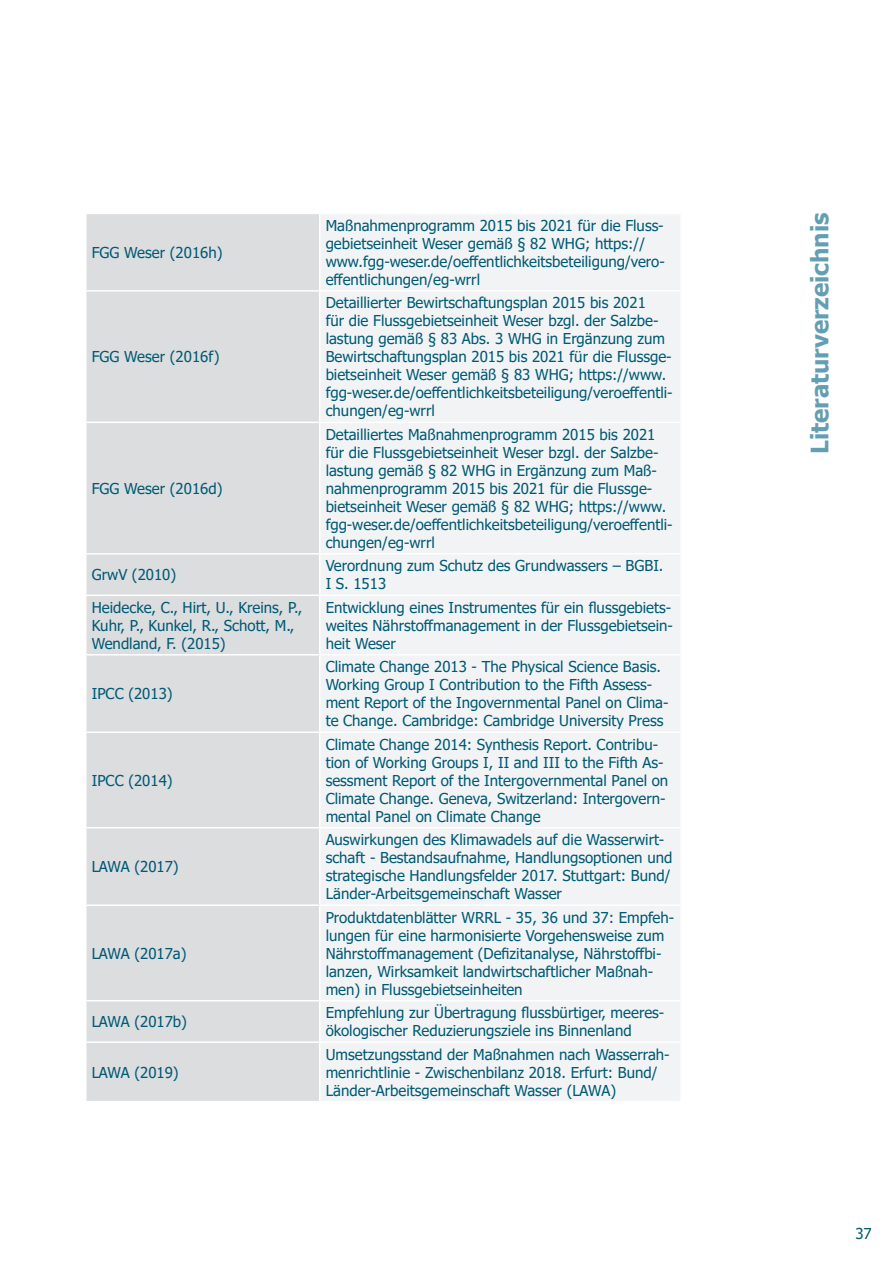
<style>
.page{position:relative;width:893px;height:1263px;background:#fff}
.page>*{position:absolute;margin:0;border:0;box-sizing:border-box;transform-origin:0 0}
.t1{font:700 24px "Tahoma";color:#649eb3}
.t2{font:15px/18px "Tahoma";color:#005a74}
.t3{font:15px "Tahoma";color:#005a74}
.s1{font-style:inherit}
</style>
<div class="page">
<div style="left:87px;top:214px;width:232px;height:887px;background:#dcdddf"></div>
<div style="left:321px;top:214px;width:359px;height:887px;background:#f2f3f4"></div>
<hr style="left:85px;top:290px;width:235px;height:2px;background:#fff">
<hr style="left:320px;top:290px;width:362px;height:2px;background:#fff">
<hr style="left:85px;top:422px;width:235px;height:1px;background:#fff">
<hr style="left:320px;top:422px;width:362px;height:1px;background:#fff">
<hr style="left:85px;top:553px;width:235px;height:2px;background:#fff">
<hr style="left:320px;top:553px;width:362px;height:2px;background:#fff">
<hr style="left:85px;top:594px;width:235px;height:2px;background:#fff">
<hr style="left:320px;top:594px;width:362px;height:2px;background:#fff">
<hr style="left:85px;top:654px;width:235px;height:1px;background:#fff">
<hr style="left:320px;top:654px;width:362px;height:1px;background:#fff">
<hr style="left:85px;top:731px;width:235px;height:2px;background:#fff">
<hr style="left:320px;top:731px;width:362px;height:2px;background:#fff">
<hr style="left:85px;top:827px;width:235px;height:1px;background:#fff">
<hr style="left:320px;top:827px;width:362px;height:1px;background:#fff">
<hr style="left:85px;top:904px;width:235px;height:2px;background:#fff">
<hr style="left:320px;top:904px;width:362px;height:2px;background:#fff">
<hr style="left:85px;top:1000px;width:235px;height:1px;background:#fff">
<hr style="left:320px;top:1000px;width:362px;height:1px;background:#fff">
<hr style="left:85px;top:1041px;width:235px;height:2px;background:#fff">
<hr style="left:320px;top:1041px;width:362px;height:2px;background:#fff">
<p class="t2" style="left:92px;top:244px;width:132px">FGG Weser (2016h)</p>
<p class="t2" style="left:92px;top:349px;width:129px">FGG Weser (2016f)</p>
<p class="t2" style="left:92px;top:480px;width:132px">FGG Weser (2016d)</p>
<p class="t2" style="left:326px;top:217px;width:341px">Maßnahmenprogramm 2015 bis 2021 für die Fluss&shy;gebietseinheit Weser gemäß § 82 WHG; https:// www.fgg-weser.de/oeffentlichkeitsbeteiligung/vero&shy;effentlichungen/eg-wrrl</p>
<p class="t2" style="left:326px;top:295px;width:349px">Detaillierter Bewirtschaftungsplan 2015 bis 2021<br>für die Flussgebietseinheit Weser bzgl. der Salzbe&shy;lastung gemäß § 83 Abs. 3 WHG in Ergänzung zum Bewirtschaftungsplan 2015 bis 2021 für die Flussge&shy;bietseinheit Weser gemäß § 83 WHG; https://www. fgg-weser.de/oeffentlichkeitsbeteiligung/veroeffentli&shy;chungen/eg-wrrl</p>
<p class="t2" style="left:326px;top:426px;width:349px">Detailliertes Maßnahmenprogramm 2015 bis 2021 für die Flussgebietseinheit Weser bzgl. der Salzbe&shy;lastung gemäß § 82 WHG in Ergänzung zum Maß&shy;nahmenprogramm 2015 bis 2021 für die Flussge&shy;bietseinheit Weser gemäß § 82 WHG; https://www. fgg-weser.de/oeffentlichkeitsbeteiligung/veroeffentli&shy;chungen/eg-wrrl</p>
<p class="t3" style="left:92px;top:565px;width:86px">G<span class="s1">rw</span>V (2010)</p>
<p class="t2" style="left:326px;top:558px;width:339px">Verordnung zum Schutz des Grundwassers – BGBI.<br>I S. 1513</p>
<p class="t2" style="left:92px;top:599px;width:212px">Heidecke, C., Hirt, U., Kreins, P.,<br>Kuhr, P., Kunkel, R., Schott, M.,<br>Wendland, F. (2015)</p>
<p class="t2" style="left:326px;top:599px;width:349px;text-align:justify">Entwicklung eines Instrumentes für ein flussgebiets&shy;weites Nährstoffmanagement in der Flussgebietsein&shy;heit Weser</p>
<p class="t3" style="left:92px;top:684px;width:82px">IPCC (2013)</p>
<p class="t2" style="left:326px;top:659px;width:344px">Climate Change 2013 - The Physical Science Basis.<br>Working Group I Contribution to the Fifth Assess&shy;ment Report of the Ingovernmental Panel on Clima&shy;te Change. Cambridge: Cambridge University Press</p>
<p class="t2" style="left:92px;top:772px;width:82px">IPCC (2014)</p>
<p class="t2" style="left:92px;top:859px;width:88px">LAWA (2017)</p>
<p class="t2" style="left:92px;top:945px;width:96px">LAWA (2017a)</p>
<p class="t2" style="left:326px;top:736px;width:344px">Climate Change 2014: Synthesis Report. Contribu&shy;tion of Working Groups I, II and III to the Fifth As&shy;sessment Report of the Intergovernmental Panel on Climate Change. Geneva, Switzerland: Intergovern&shy;mental Panel on Climate Change</p>
<p class="t2" style="left:326px;top:832px;width:348px">Auswirkungen des Klimawadels auf die Wasserwirt&shy;schaft - Bestandsaufnahme, Handlungsoptionen und strategische Handlungsfelder 2017. Stuttgart: Bund/ Länder-Arbeitsgemeinschaft Wasser</p>
<p class="t2" style="left:326px;top:909px;width:350px">Produktdatenblätter WRRL - 35, 36 und 37: Empfeh&shy;lungen für eine harmonisierte Vorgehensweise zum Nährstoffmanagement (Defizitanalyse, Nährstoffbi&shy;lanzen, Wirksamkeit landwirtschaftlicher Maßnah&shy;men) in Flussgebietseinheiten</p>
<p class="t2" style="left:92px;top:1013px;width:97px">LAWA (2017b)</p>
<p class="t2" style="left:326px;top:1004px;width:340px">Empfehlung zur Übertragung flussbürtiger, meeres&shy;ökologischer Reduzierungsziele ins Binnenland</p>
<p class="t2" style="left:92px;top:1064px;width:88px">LAWA (2019)</p>
<p class="t2" style="left:326px;top:1046px;width:346px">Umsetzungsstand der Maßnahmen nach Wasserrah&shy;menrichtlinie - Zwischenbilanz 2018. Erfurt: Bund/<br>Länder-Arbeitsgemeinschaft Wasser (LAWA)</p>
<p class="t1" style="left:803px;top:454px;width:243px;rotate:-90deg">Literaturverzeichnis</p>
<p class="t2" style="left:855px;top:1225px;width:18px">37</p>
</div>
